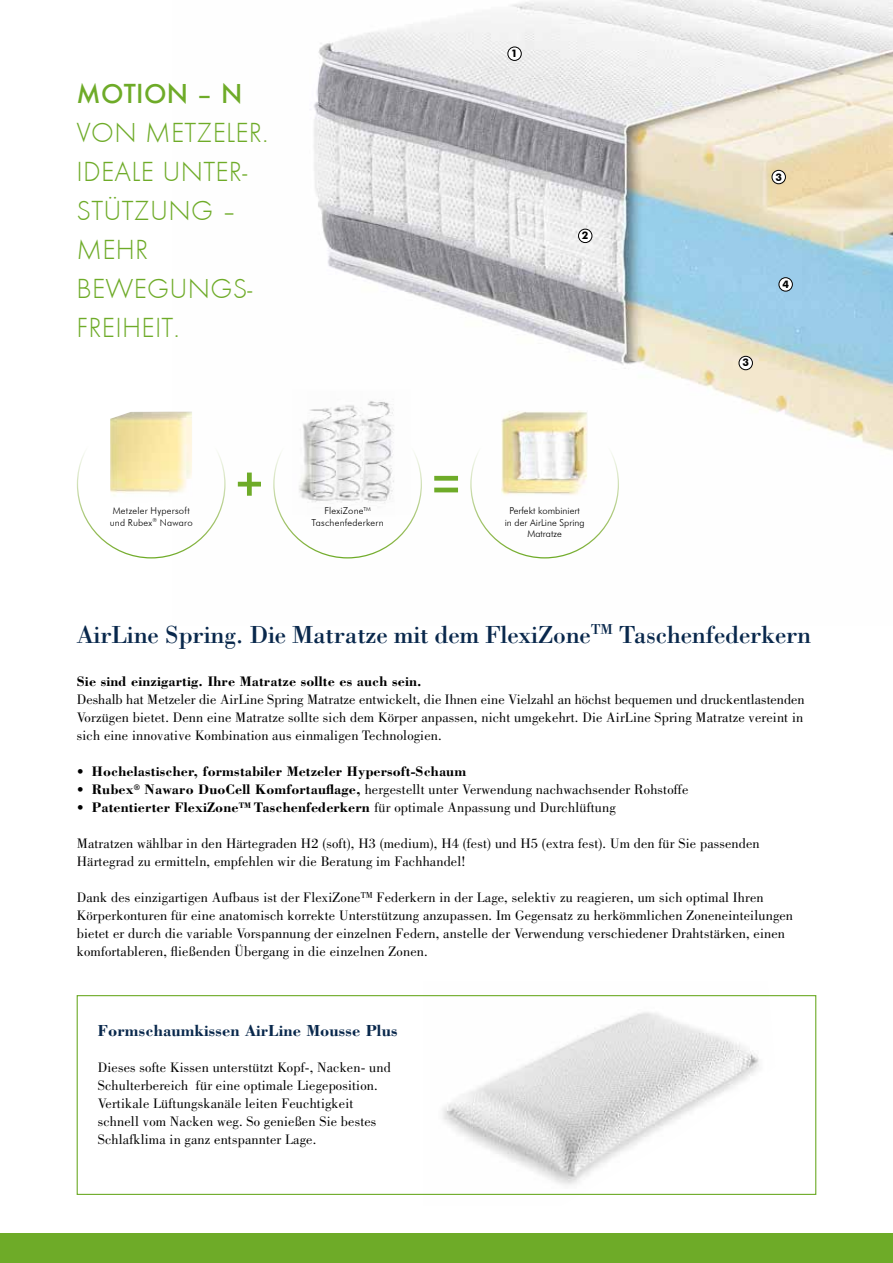
<style>
.page{position:relative;width:893px;height:1263px;background:#fff}
.page>*{position:absolute;margin:0;border:0;box-sizing:border-box;transform-origin:0 0}
.t1{font:300 28.5px/39px "Fuschia";letter-spacing:.01em;color:#6eab28}
.t2{font:500 28.5px "Fuschia";letter-spacing:.01em;color:#6eab28}
.t3{font:25.5px "Bodoni Std";letter-spacing:-.01em;color:#09284c}
.t4{font:700 16.5px "Bodoni Std";letter-spacing:.01em;color:#09284c}
.t5{font:14.25px/18px "Bodoni Std";letter-spacing:.01em;color:#000}
.t6{font:700 14.25px "Bodoni Std";letter-spacing:.01em;color:#000}
.t7{font:700 10.5px "Futura BT";color:#000}
.t8{font:300 9.45px/11.4px "Futura BT";letter-spacing:.015em;color:#000;text-align:center}
.s1{font-weight:400}
.s2{font-weight:700}
</style>
<div class="page">
<img style="left:173px;top:0;width:720px;height:559px">
<div style="left:508px;top:47px;width:13px;height:13px;background:#fff;border-radius:50%"></div>
<div style="left:508px;top:47px;width:13px;height:14px;border:1px solid #000;border-radius:50%"></div>
<div style="left:578px;top:229px;width:14px;height:14px;background:#fff;border-radius:50%"></div>
<div style="left:578px;top:229px;width:14px;height:14px;border:1px solid #000;border-radius:50%"></div>
<div style="left:772px;top:170px;width:13px;height:14px;background:#fff;border-radius:50%"></div>
<div style="left:772px;top:170px;width:14px;height:14px;border:1px solid #000;border-radius:50%"></div>
<div style="left:779px;top:278px;width:13px;height:13px;background:#fff;border-radius:50%"></div>
<div style="left:779px;top:277px;width:14px;height:14px;border:1px solid #000;border-radius:50%"></div>
<div style="left:739px;top:356px;width:13px;height:14px;background:#fff;border-radius:50%"></div>
<div style="left:739px;top:356px;width:14px;height:14px;border:1px solid #000;border-radius:50%"></div>
<div style="left:0;top:1233px;width:893px;height:30px;background:#6eab28"></div>
<svg style="left:238px;top:473px;width:23px;height:23px"></svg>
<svg style="left:434px;top:476px;width:24px;height:16px"></svg>
<img style="left:110px;top:411px;width:82px;height:92px">
<img style="left:502px;top:411px;width:86px;height:93px">
<img style="left:292px;top:389px;width:118px;height:126px">
<img style="left:307px;top:392px;width:23px;height:123px">
<img style="left:330px;top:392px;width:64px;height:123px">
<img style="left:442px;top:1012px;width:317px;height:173px">
<div style="left:77px;top:995px;width:739px;height:200px;border:1px solid #6eab28"></div>
<h1 class="t2" style="left:77px;top:77px;width:168px">MOTION – N</h1>
<h1 class="t1" style="left:77px;top:113px;width:193px">VON METZELER.<br>IDEALE UNTER-<br>STÜTZUNG –<br>MEHR<br>BEWEGUNGS-<br>FREIHEIT.</h1>
<p class="t7" style="left:511px;top:47px;width:8px">1</p>
<p class="t7" style="left:582px;top:229px;width:8px">2</p>
<p class="t8" style="left:110px;top:505px;width:85px">Metzeler Hypersoft und Rubex<sup>®</sup> Nawaro</p>
<p class="t8" style="left:311px;top:505px;width:74px">FlexiZone<sup>TM<br></sup>Taschenfederkern</p>
<p class="t8" style="left:505px;top:505px;width:81px">Perfekt kombiniert<br>in der AirLine Spring<br>Matratze</p>
<p class="t7" style="left:775px;top:170px;width:8px">3</p>
<p class="t7" style="left:742px;top:356px;width:8px">3</p>
<p class="t7" style="left:782px;top:278px;width:8px">4</p>
<h2 class="t3" style="left:77px;top:619px;width:736px">AirLine Spring. Die Matratze mit dem FlexiZone<sup>TM</sup> Taschenfederkern</h2>
<p class="t6" style="left:77px;top:673px;width:347px">Sie sind einzigartig. Ihre Matratze sollte es auch sein.</p>
<p class="t5" style="left:77px;top:691px;width:729px;text-align:justify">Deshalb hat Metzeler die AirLine Spring Matratze entwickelt, die Ihnen eine Vielzahl an höchst bequemen und druckentlastenden Vorzügen bietet. Denn eine Matratze sollte sich dem Körper anpassen, nicht umgekehrt. Die AirLine Spring Matratze vereint in sich eine innovative Kombination aus einmaligen Technologien.</p>
<p class="t6" style="left:77px;top:763px;width:391px"><span class="s1">•</span> Hochelastischer, formstabiler Metzeler Hypersoft-Schaum</p>
<p class="t5" style="left:77px;top:781px;width:613px">• <span class="s2">Rubex</span><sup>®</sup> <span class="s2">Nawaro DuoCell Komfortauflage,</span> hergestellt unter Verwendung nachwachsender Rohstoffe</p>
<p class="t6" style="left:77px;top:799px;width:540px"><span class="s1">•</span> Patentierter FlexiZone<sup>TM</sup> Taschenfederkern <span class="s1">für optimale Anpassung und Durchlüftung</span></p>
<p class="t5" style="left:77px;top:835px;width:684px">Matratzen wählbar in den Härtegraden H2 (soft), H3 (medium), H4 (fest) und H5 (extra fest). Um den für Sie passenden<br>Härtegrad zu ermitteln, empfehlen wir die Beratung im Fachhandel!</p>
<p class="t5" style="left:77px;top:889px;width:718px">Dank des einzigartigen Aufbaus ist der FlexiZone<sup>TM</sup> Federkern in der Lage, selektiv zu reagieren, um sich optimal Ihren Körperkonturen für eine anatomisch korrekte Unterstützung anzupassen. Im Gegensatz zu herkömmlichen Zoneneinteilungen bietet er durch die variable Vorspannung der einzelnen Federn, anstelle der Verwendung verschiedener Drahtstärken, einen komfortableren, fließenden Übergang in die einzelnen Zonen.</p>
<p class="t4" style="left:98px;top:1020px;width:301px">Formschaumkissen AirLine Mousse Plus</p>
<p class="t5" style="left:98px;top:1058px;width:295px">Dieses softe Kissen unterstützt Kopf-, Nacken- und Schulterbereich für eine optimale Liegeposition.<br>Vertikale Lüftungskanäle leiten Feuchtigkeit schnell vom Nacken weg. So genießen Sie bestes Schlafklima in ganz entspannter Lage.</p>
</div>
